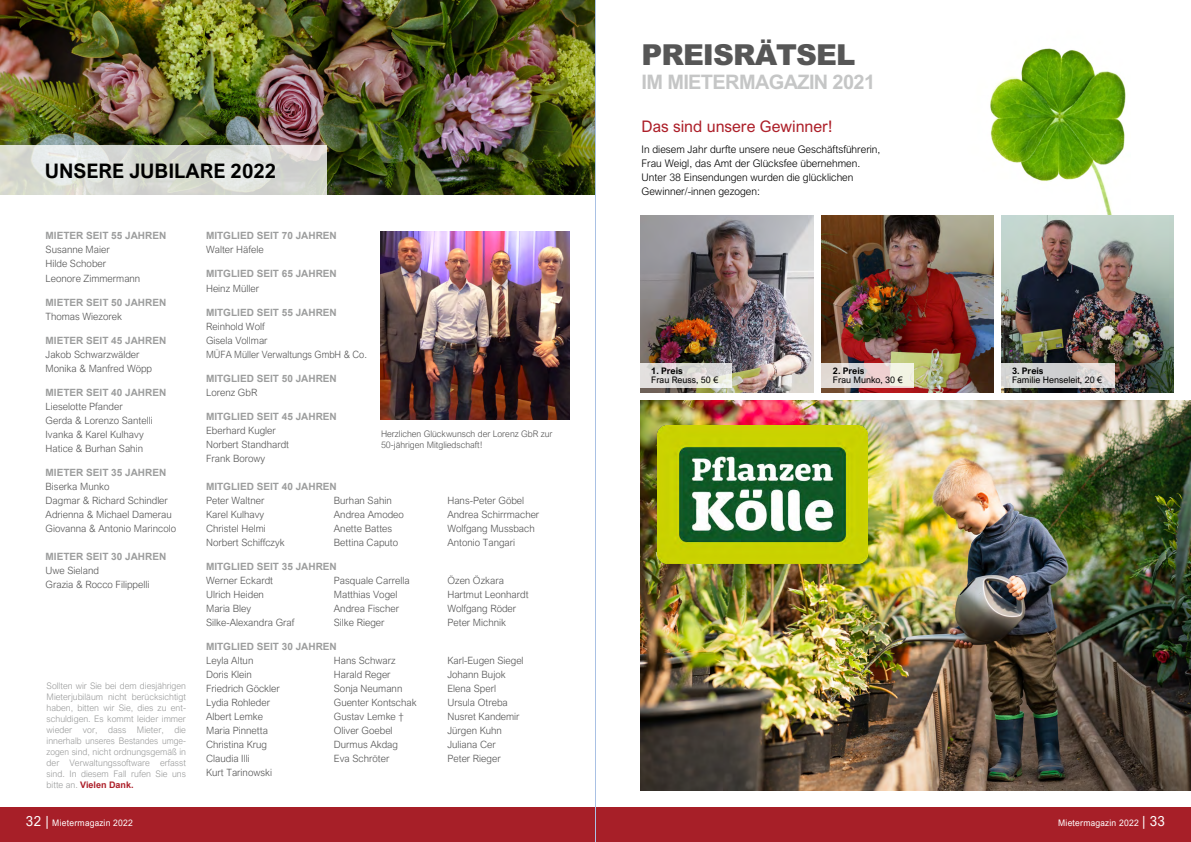
<style>
.page{position:relative;width:1191px;height:842px;background:#fff}
.page>*{position:absolute;margin:0;border:0;box-sizing:border-box;transform-origin:0 0}
.t1{font:900 28.9px "Arial";letter-spacing:-.035em;color:#565656}
.t2{font:700 20px "Arial";letter-spacing:-.035em;color:#c5c6c6}
.t3{font:700 20px "Arial Nova";color:#000}
.t4{font:16px "Arial Nova";color:#ad1f29}
.t5{font:14px "Arial Nova";color:#fff;scale:.95 1}
.t6{font:300 10.5px/14px "Arial Nova";color:#000}
.t7{font:300 10px/14px "Arial Nova";color:#565656}
.t8{font:700 10px "Arial";color:#9c9d9d}
.t9{font:300 9px/11px "Arial Nova";color:#9c9d9d;text-align:justify}
.t10{font:300 9px/11px "Arial Nova";color:#565656}
.t11{font:9px "Arial Nova";color:#000}
.t12{font:9px "Arial Nova";letter-spacing:.025em;color:#fff;scale:.95 1}
.t13{font:700 9px "Arial Nova";color:#000}
.t14{font:700 9px "Arial";color:#ad1f29}
.s1{font-family:"Arial Nova";font-weight:300;color:#9c9d9d}
.s2{font-size:14px}
</style>
<div class="page">
<div style="left:0;top:808px;width:1191px;height:34px;background:#a71f28"></div>
<img style="left:990px;top:48px;width:136px;height:251px">
<img style="left:641px;top:401px;width:550px;height:389px">
<img style="left:641px;top:215px;width:172px;height:178px">
<img style="left:821px;top:215px;width:172px;height:178px">
<img style="left:1001px;top:215px;width:173px;height:178px">
<img style="left:658px;top:425px;width:210px;height:139px">
<svg style="left:640px;top:364px;width:92px;height:24px;background:#dfddda"></svg>
<svg style="left:821px;top:364px;width:92px;height:24px;background:#e7dcd8"></svg>
<svg style="left:1001px;top:364px;width:113px;height:24px;background:#d6d5d4"></svg>
<img style="left:0;top:0;width:595px;height:194px">
<svg style="left:0;top:145px;width:327px;height:50px;background:#dadcd7"></svg>
<img style="left:380px;top:232px;width:189px;height:188px">
<hr style="left:595px;top:0;width:1px;height:842px;background:#a9c1e4">
<h2 class="t3" style="left:45px;top:160px;width:233px">UNSERE JUBILARE 2022</h2>
<p class="t8" style="left:46px;top:229px;width:122px">MIETER SEIT 55 JAHREN</p>
<p class="t7" style="left:46px;top:243px;width:96px">Susanne Maier<br>Hilde Schober<br>Leonore Zimmermann</p>
<p class="t8" style="left:46px;top:295px;width:122px">MIETER SEIT 50 JAHREN</p>
<p class="t7" style="left:46px;top:309px;width:78px">Thomas Wiezorek</p>
<p class="t8" style="left:46px;top:333px;width:122px">MIETER SEIT 45 JAHREN</p>
<p class="t7" style="left:46px;top:347px;width:108px">Jakob Schwarzwälder<br>Monika &amp; Manfred Wöpp</p>
<p class="t8" style="left:46px;top:386px;width:122px">MIETER SEIT 40 JAHREN</p>
<p class="t7" style="left:46px;top:399px;width:109px">Lieselotte Pfander<br>Gerda &amp; Lorenzo Santelli<br>Ivanka &amp; Karel Kulhavy<br>Hatice &amp; Burhan Sahin</p>
<p class="t8" style="left:46px;top:466px;width:122px">MIETER SEIT 35 JAHREN</p>
<p class="t7" style="left:46px;top:479px;width:132px">Biserka Munko<br>Dagmar &amp; Richard Schindler<br>Adrienna &amp; Michael Damerau<br>Giovanna &amp; Antonio Marincolo</p>
<p class="t8" style="left:46px;top:550px;width:122px">MIETER SEIT 30 JAHREN</p>
<p class="t7" style="left:46px;top:563px;width:105px">Uwe Sieland<br>Grazia &amp; Rocco Filippelli</p>
<p class="t9" style="left:47px;top:680px;width:141px">Sollten wir Sie bei dem diesjährigen Mieterjubiläum nicht berücksichtigt haben, bitten wir Sie, dies zu ent&shy;schuldigen. Es kommt leider immer wieder vor, dass Mieter, die innerhalb unseres Bestandes umge&shy;zogen sind, nicht ordnungsgemäß in der Verwaltungssoftware erfasst sind. In diesem Fall rufen Sie uns</p>
<p class="t14" style="left:47px;top:779px;width:89px"><span class="s1">bitte an.</span> Vielen Dank.</p>
<h3 class="t5" style="left:26px;top:813px;width:26px">32 |</h3>
<p class="t12" style="left:123px;top:818px;width:12px">19</p>
<p class="t12" style="left:52px;top:818px;width:86px">Mietermagazin 2022</p>
<p class="t8" style="left:206px;top:229px;width:132px">MITGLIED SEIT 70 JAHREN</p>
<p class="t7" style="left:206px;top:243px;width:59px">Walter Häfele</p>
<p class="t8" style="left:206px;top:267px;width:132px">MITGLIED SEIT 65 JAHREN</p>
<p class="t7" style="left:206px;top:281px;width:55px">Heinz Müller</p>
<p class="t8" style="left:206px;top:305px;width:132px">MITGLIED SEIT 55 JAHREN</p>
<p class="t7" style="left:206px;top:319px;width:162px">Reinhold Wolf<br>Gisela Vollmar<br>MÜFA Müller Verwaltungs GmbH &amp; Co.</p>
<p class="t8" style="left:206px;top:371px;width:132px">MITGLIED SEIT 50 JAHREN</p>
<p class="t7" style="left:206px;top:385px;width:53px">Lorenz GbR</p>
<p class="t8" style="left:206px;top:410px;width:132px">MITGLIED SEIT 45 JAHREN</p>
<p class="t7" style="left:206px;top:423px;width:85px">Eberhard Kugler<br>Norbert Standhardt<br>Frank Borowy</p>
<p class="t8" style="left:206px;top:480px;width:132px">MITGLIED SEIT 40 JAHREN</p>
<p class="t7" style="left:206px;top:493px;width:60px">Peter Waltner</p>
<p class="t7" style="left:334px;top:493px;width:59px">Burhan Sahin</p>
<p class="t7" style="left:447px;top:493px;width:78px">Hans-Peter Göbel</p>
<p class="t7" style="left:206px;top:507px;width:60px">Karel Kulhavy</p>
<p class="t7" style="left:334px;top:507px;width:72px">Andrea Amodeo</p>
<p class="t7" style="left:447px;top:507px;width:93px">Andrea Schirrmacher</p>
<p class="t7" style="left:206px;top:521px;width:61px">Christel Helmi</p>
<p class="t7" style="left:334px;top:521px;width:60px">Anette Battes</p>
<p class="t7" style="left:447px;top:521px;width:89px">Wolfgang Mussbach</p>
<p class="t7" style="left:206px;top:535px;width:80px">Norbert Schiffczyk</p>
<p class="t7" style="left:334px;top:535px;width:66px">Bettina Caputo</p>
<p class="t7" style="left:447px;top:535px;width:69px">Antonio Tangari</p>
<p class="t8" style="left:206px;top:560px;width:132px">MITGLIED SEIT 35 JAHREN</p>
<p class="t7" style="left:206px;top:573px;width:69px">Werner Eckardt</p>
<p class="t7" style="left:334px;top:573px;width:77px">Pasquale Carrella</p>
<p class="t7" style="left:447px;top:573px;width:58px">Özen Özkara</p>
<p class="t7" style="left:206px;top:587px;width:59px">Ulrich Heiden</p>
<p class="t7" style="left:334px;top:587px;width:65px">Matthias Vogel</p>
<p class="t7" style="left:447px;top:587px;width:83px">Hartmut Leonhardt</p>
<p class="t7" style="left:206px;top:601px;width:47px">Maria Bley</p>
<p class="t7" style="left:334px;top:601px;width:67px">Andrea Fischer</p>
<p class="t7" style="left:447px;top:601px;width:70px">Wolfgang Röder</p>
<p class="t7" style="left:206px;top:615px;width:90px">Silke-Alexandra Graf</p>
<p class="t7" style="left:334px;top:615px;width:52px">Silke Rieger</p>
<p class="t7" style="left:447px;top:615px;width:60px">Peter Michnik</p>
<p class="t8" style="left:206px;top:640px;width:132px">MITGLIED SEIT 30 JAHREN</p>
<p class="t7" style="left:206px;top:653px;width:49px">Leyla Altun</p>
<p class="t7" style="left:334px;top:653px;width:63px">Hans Schwarz</p>
<p class="t7" style="left:447px;top:653px;width:78px">Karl-Eugen Siegel</p>
<p class="t7" style="left:206px;top:667px;width:47px">Doris Klein</p>
<p class="t7" style="left:334px;top:667px;width:58px">Harald Reger</p>
<p class="t7" style="left:447px;top:667px;width:60px">Johann Bujok</p>
<p class="t7" style="left:206px;top:681px;width:75px">Friedrich Göckler</p>
<p class="t7" style="left:334px;top:681px;width:70px">Sonja Neumann</p>
<p class="t7" style="left:447px;top:681px;width:50px">Elena Sperl</p>
<p class="t7" style="left:206px;top:695px;width:65px">Lydia Rohleder</p>
<p class="t7" style="left:334px;top:695px;width:84px">Guenter Kontschak</p>
<p class="t7" style="left:447px;top:695px;width:62px">Ursula Otreba</p>
<p class="t7" style="left:206px;top:709px;width:59px">Albert Lemke</p>
<p class="t7" style="left:334px;top:709px;width:72px">Gustav Lemke †</p>
<p class="t7" style="left:447px;top:709px;width:74px">Nusret Kandemir</p>
<p class="t7" style="left:206px;top:723px;width:63px">Maria Pinnetta</p>
<p class="t7" style="left:334px;top:723px;width:60px">Oliver Goebel</p>
<p class="t7" style="left:447px;top:723px;width:56px">Jürgen Kuhn</p>
<p class="t7" style="left:206px;top:737px;width:63px">Christina Krug</p>
<p class="t7" style="left:334px;top:737px;width:66px">Durmus Akdag</p>
<p class="t7" style="left:447px;top:737px;width:50px">Juliana Cer</p>
<p class="t7" style="left:206px;top:752px;width:45px">Claudia Illi</p>
<p class="t7" style="left:334px;top:752px;width:57px">Eva Schröter</p>
<p class="t7" style="left:447px;top:752px;width:55px">Peter Rieger</p>
<p class="t7" style="left:206px;top:766px;width:67px">Kurt Tarinowski</p>
<p class="t10" style="left:381px;top:428px;width:173px">Herzlichen Glückwunsch der Lorenz GbR zur<br>50-jährigen Mitgliedschaft!</p>
<h1 class="t1" style="left:641px;top:34px;width:215px">PREISRÄTSEL</h1>
<h2 class="t2" style="left:641px;top:69px;width:235px">IM MIETERMAGAZIN 2021</h2>
<h3 class="t4" style="left:641px;top:117px;width:192px">Das sind unsere Gewinner!</h3>
<p class="t6" style="left:641px;top:143px;width:240px">In diesem Jahr durfte unsere neue Geschäftsführerin, Frau Weigl, das Amt der Glücksfee übernehmen.<br>Unter 38 Einsendungen wurden die glücklichen Gewinner/-innen gezogen:</p>
<p class="t13" style="left:651px;top:365px;width:33px">1. Preis</p>
<p class="t11" style="left:651px;top:374px;width:69px">Frau Reuss, 50 €</p>
<p class="t13" style="left:833px;top:365px;width:33px">2. Preis</p>
<p class="t11" style="left:833px;top:374px;width:71px">Frau Munko, 30 €</p>
<p class="t13" style="left:1012px;top:365px;width:33px">3. Preis</p>
<p class="t11" style="left:1012px;top:374px;width:92px">Familie Henseleit, 20 €</p>
<p class="t12" style="left:1058px;top:818px;width:114px">Mietermagazin 2022 <span class="s2">| 33</span></p>
</div>
